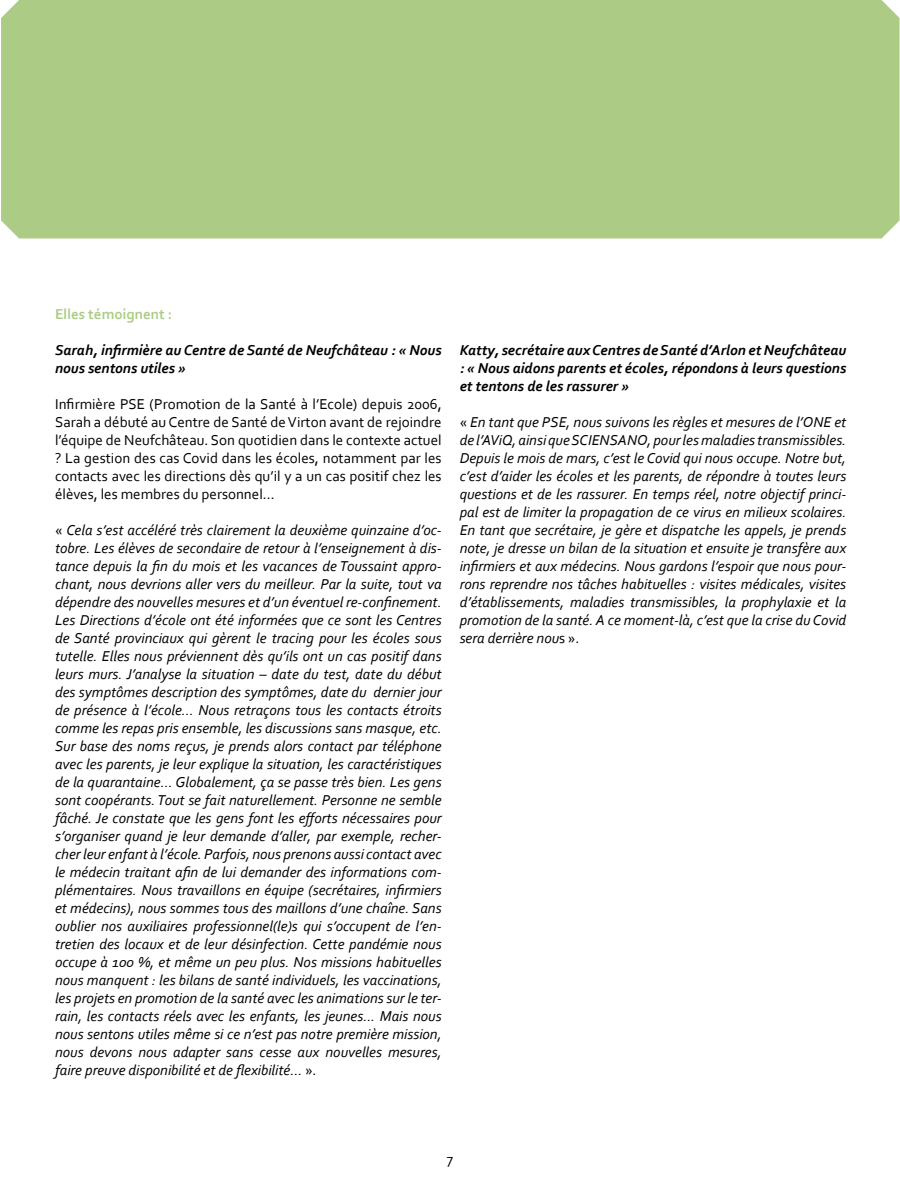
<style>
.page{position:relative;width:900px;height:1200px;background:#fff}
.page>*{position:absolute;margin:0;border:0;box-sizing:border-box;transform-origin:0 0}
.t1{font:italic 15px/18px "Corbel";color:#000;text-align:justify}
.t2{font:15px/18px "Corbel";color:#000;text-align:justify}
.t3{font:italic 700 15px/18px "Corbel";color:#000}
.t4{font:700 15px "Corbel";color:#accc86}
.s1{font-style:normal}
</style>
<div class="page">
<div style="left:1px;top:0;width:899px;height:238px;background:#accc86"></div>
<p class="t4" style="left:55px;top:305px;width:119px">Elles témoignent :</p>
<p class="t3" style="left:55px;top:341px;width:388px">Sarah, infirmière au Centre de Santé de Neufchâteau : « Nous nous sentons utiles »</p>
<p class="t2" style="left:55px;top:395px;width:388px">Infirmière PSE (Promotion de la Santé à l’Ecole) depuis 2006, Sarah a débuté au Centre de Santé de Virton avant de rejoindre l’équipe de Neufchâteau. Son quotidien dans le contexte actuel ? La gestion des cas Covid dans les écoles, notamment par les contacts avec les directions dès qu’il y a un cas positif chez les élèves, les membres du personnel…</p>
<p class="t1" style="left:55px;top:521px;width:388px"><span class="s1">«</span> Cela s’est accéléré très clairement la deuxième quinzaine d’oc&shy;tobre. Les élèves de secondaire de retour à l’enseignement à dis&shy;tance depuis la fin du mois et les vacances de Toussaint appro&shy;chant, nous devrions aller vers du meilleur. Par la suite, tout va dépendre des nouvelles mesures et d’un éventuel re-confinement.<br>Les Directions d’école ont été informées que ce sont les Centres de Santé provinciaux qui gèrent le tracing pour les écoles sous tutelle. Elles nous préviennent dès qu’ils ont un cas positif dans leurs murs. J’analyse la situation – date du test, date du début des symptômes description des symptômes, date du dernier jour de présence à l’école... Nous retraçons tous les contacts étroits comme les repas pris ensemble, les discussions sans masque, etc.<br>Sur base des noms reçus, je prends alors contact par téléphone avec les parents, je leur explique la situation, les caractéristiques de la quarantaine… Globalement, ça se passe très bien. Les gens sont coopérants. Tout se fait naturellement. Personne ne semble fâché. Je constate que les gens font les efforts nécessaires pour s’organiser quand je leur demande d’aller, par exemple, recher&shy;cher leur enfant à l’école. Parfois, nous prenons aussi contact avec le médecin traitant afin de lui demander des informations com&shy;plémentaires. Nous travaillons en équipe (secrétaires, infirmiers et médecins), nous sommes tous des maillons d’une chaîne. Sans oublier nos auxiliaires professionnel(le)s qui s’occupent de l’en&shy;tretien des locaux et de leur désinfection. Cette pandémie nous occupe à 100 %, et même un peu plus. Nos missions habituelles nous manquent : les bilans de santé individuels, les vaccinations, les projets en promotion de la santé avec les animations sur le ter&shy;rain, les contacts réels avec les enfants, les jeunes... Mais nous nous sentons utiles même si ce n’est pas notre première mission, nous devons nous adapter sans cesse aux nouvelles mesures, faire preuve disponibilité et de flexibilité… <span class="s1">».</span></p>
<p class="t3" style="left:460px;top:341px;width:388px;text-align:justify">Katty, secrétaire aux Centres de Santé d’Arlon et Neufchâteau : « Nous aidons parents et écoles, répondons à leurs questions et tentons de les rassurer »</p>
<p class="t1" style="left:460px;top:413px;width:388px"><span class="s1">«</span> En tant que PSE, nous suivons les règles et mesures de l’ONE et de l’AViQ, ainsi que SCIENSANO, pour les maladies transmissibles.<br>Depuis le mois de mars, c’est le Covid qui nous occupe. Notre but, c’est d’aider les écoles et les parents, de répondre à toutes leurs questions et de les rassurer. En temps réel, notre objectif princi&shy;pal est de limiter la propagation de ce virus en milieux scolaires.<br>En tant que secrétaire, je gère et dispatche les appels, je prends note, je dresse un bilan de la situation et ensuite je transfère aux infirmiers et aux médecins. Nous gardons l’espoir que nous pour&shy;rons reprendre nos tâches habituelles : visites médicales, visites d’établissements, maladies transmissibles, la prophylaxie et la promotion de la santé. A ce moment-là, c’est que la crise du Covid sera derrière nou<span class="s1">s ».</span></p>
<p class="t2" style="left:447px;top:1150px;width:8px">7</p>
</div>
